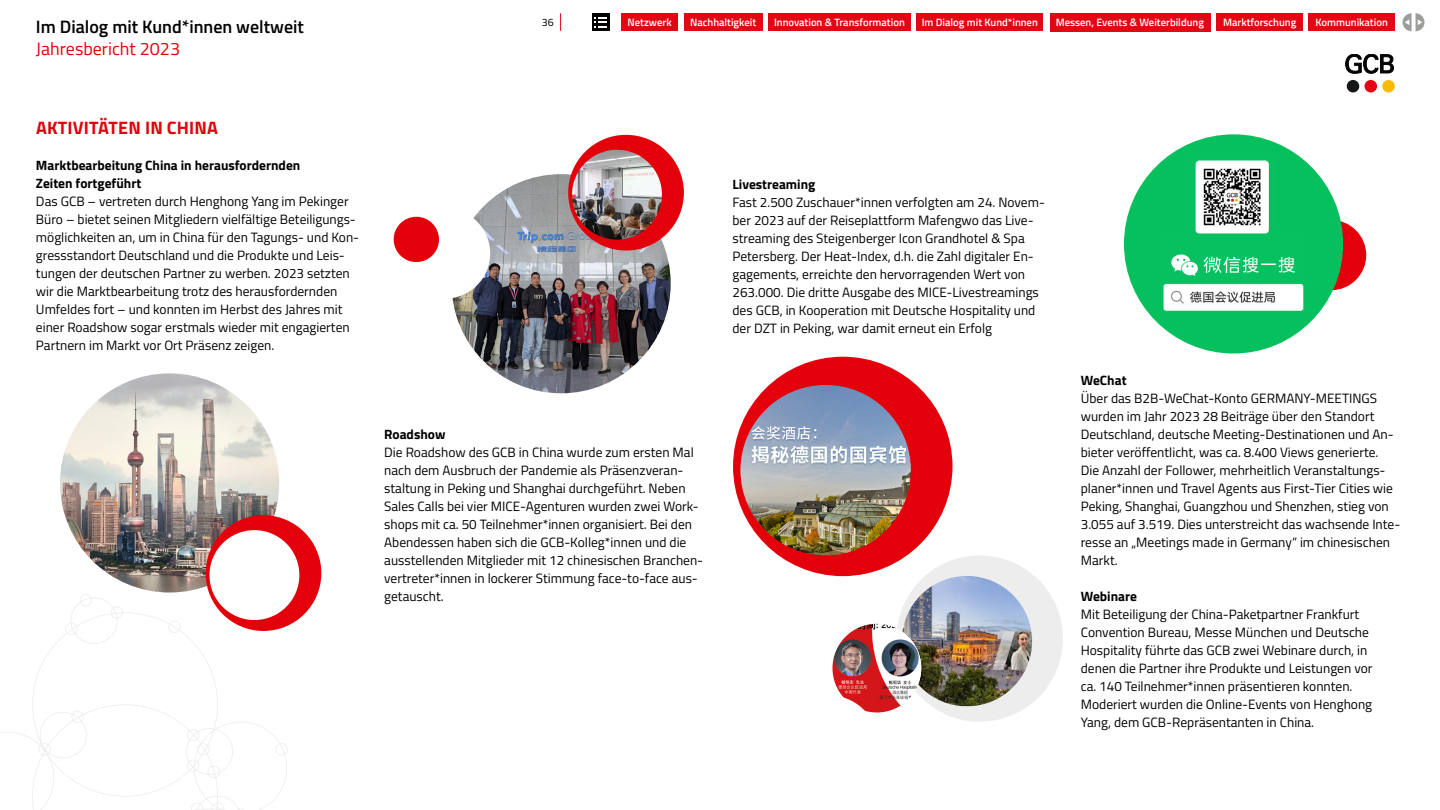
<style>
.page{position:relative;width:1440px;height:810px;background:#fff}
.page>*{position:absolute;margin:0;border:0;box-sizing:border-box;transform-origin:0 0}
.t1{font:600 18px "Titillium Web";color:#000}
.t2{font:700 18px "Titillium Web";letter-spacing:.01em;color:#e3000b}
.t3{font:18px "Titillium Web";color:#e3000b}
.t4{font:13.5px/18px "Titillium Web";color:#000}
.t5{font:700 13.5px/18px "Titillium Web";color:#000}
.t6{font:600 10.65px "Titillium Web";color:#fff}
.t7{font:10.65px "Titillium Web";color:#000}
</style>
<div class="page">
<div style="left:1309px;top:13px;width:86px;height:18px;background:#e30613"></div>
<div style="left:1217px;top:13px;width:86px;height:18px;background:#e30613"></div>
<div style="left:768px;top:13px;width:143px;height:18px;background:#e30613"></div>
<div style="left:684px;top:13px;width:78px;height:18px;background:#e30613"></div>
<div style="left:622px;top:13px;width:56px;height:18px;background:#e30613"></div>
<div style="left:1050px;top:13px;width:161px;height:18px;background:#e30613"></div>
<div style="left:916px;top:13px;width:127px;height:18px;background:#e30613"></div>
<div style="left:592px;top:13px;width:17px;height:18px;background:#000"></div>
<svg style="left:594px;top:17px;width:13px;height:10px"></svg>
<svg style="left:1403px;top:13px;width:22px;height:18px"></svg>
<svg style="left:0;top:594px;width:318px;height:216px"></svg>
<svg style="left:560px;top:13px;width:1px;height:18px"></svg>
<div style="left:1296px;top:220px;width:70px;height:70px;background:#e3000b;border-radius:50%"></div>
<div style="left:1365px;top:80px;width:12px;height:12px;background:#e30613;border-radius:50%"></div>
<div style="left:1347px;top:80px;width:12px;height:12px;background:#161717;border-radius:50%"></div>
<div style="left:1382px;top:80px;width:13px;height:12px;background:#faba04;border-radius:50%"></div>
<svg style="left:1346px;top:54px;width:48px;height:19px"></svg>
<div style="left:733px;top:357px;width:220px;height:219px;background:#e3000b;border-radius:50%"></div>
<img style="left:740px;top:385px;width:171px;height:170px;border-radius:85px">
<img style="left:60px;top:373px;width:219px;height:220px;border-radius:110px">
<div style="left:206px;top:515px;width:115px;height:116px;background:#e3000b;border-radius:50%"></div>
<div style="left:209px;top:530px;width:90px;height:90px;background:#fff;border-radius:50%"></div>
<img style="left:452px;top:174px;width:219px;height:219px;border-radius:110px">
<div style="left:400px;top:208px;width:90px;height:91px;background:#fff;border-radius:50%"></div>
<div style="left:394px;top:217px;width:45px;height:45px;background:#e3000b;border-radius:50%"></div>
<div style="left:1124px;top:134px;width:219px;height:220px;background:#05c05c;border-radius:50%"></div>
<img style="left:1163px;top:254px;width:141px;height:57px">
<img style="left:1195px;top:160px;width:74px;height:74px">
<div style="left:897px;top:555px;width:166px;height:167px;background:#ededed;border-radius:50%"></div>
<img style="left:902px;top:576px;width:130px;height:130px;border-radius:65px">
<img style="left:832px;top:624px;width:89px;height:88px;border-radius:44px">
<div style="left:568px;top:135px;width:116px;height:116px;background:#e3000b;border-radius:50%"></div>
<img style="left:572px;top:150px;width:90px;height:90px;border-radius:45px">
<h1 class="t1" style="left:36px;top:14px;width:270px">Im Dialog mit Kund*innen weltweit</h1>
<h1 class="t3" style="left:36px;top:35px;width:146px">Jahresbericht 2023</h1>
<h1 class="t2" style="left:36px;top:114px;width:184px">AKTIVITÄTEN IN CHINA</h1>
<p class="t5" style="left:36px;top:155px;width:266px">Marktbearbeitung China in herausfordernden<br>Zeiten fortgeführt</p>
<p class="t4" style="left:36px;top:191px;width:325px">Das GCB – vertreten durch Henghong Yang im Pekinger Büro – bietet seinen Mitgliedern vielfältige Beteiligungs&shy;möglichkeiten an, um in China für den Tagungs- und Kon&shy;gressstandort Deutschland und die Produkte und Leis&shy;tungen der deutschen Partner zu werben. 2023 setzten wir die Marktbearbeitung trotz des herausfordernden Umfeldes fort – und konnten im Herbst des Jahres mit einer Roadshow sogar erstmals wieder mit engagierten Partnern im Markt vor Ort Präsenz zeigen.</p>
<p class="t7" style="left:542px;top:14px;width:13px">36</p>
<p class="t6" style="left:628px;top:14px;width:46px">Netzwerk</p>
<p class="t6" style="left:690px;top:14px;width:68px">Nachhaltigkeit</p>
<p class="t6" style="left:774px;top:14px;width:132px">Innovation &amp; Transformation</p>
<p class="t6" style="left:922px;top:14px;width:118px">Im Dialog mit Kund*innen</p>
<p class="t6" style="left:1056px;top:14px;width:150px">Messen, Events &amp; Weiterbildung</p>
<p class="t6" style="left:1223px;top:14px;width:75px">Marktforschung</p>
<p class="t6" style="left:1316px;top:14px;width:74px">Kommunikation</p>
<p class="t5" style="left:733px;top:174px;width:84px">Livestreaming</p>
<p class="t4" style="left:733px;top:192px;width:314px">Fast 2.500 Zuschauer*innen verfolgten am 24. Novem&shy;ber 2023 auf der Reiseplattform Mafengwo das Live&shy;streaming des Steigenberger Icon Grandhotel &amp; Spa Petersberg. Der Heat-Index, d.h. die Zahl digitaler En&shy;gagements, erreichte den hervorragenden Wert von 263.000. Die dritte Ausgabe des MICE-Livestreamings des GCB, in Kooperation mit Deutsche Hospitality und der DZT in Peking, war damit erneut ein Erfolg</p>
<p class="t5" style="left:384px;top:425px;width:63px">Roadshow</p>
<p class="t4" style="left:384px;top:443px;width:320px">Die Roadshow des GCB in China wurde zum ersten Mal nach dem Ausbruch der Pandemie als Präsenzveran&shy;staltung in Peking und Shanghai durchgeführt. Neben Sales Calls bei vier MICE-Agenturen wurden zwei Work&shy;shops mit ca. 50 Teilnehmer*innen organisiert. Bei den Abendessen haben sich die GCB-Kolleg*innen und die ausstellenden Mitglieder mit 12 chinesischen Branchen&shy;vertreter*innen in lockerer Stimmung face-to-face aus&shy;getauscht.</p>
<p class="t5" style="left:1081px;top:371px;width:47px">WeChat</p>
<p class="t4" style="left:1081px;top:389px;width:321px">Über das B2B-WeChat-Konto GERMANY-MEETINGS wurden im Jahr 2023 28 Beiträge über den Standort Deutschland, deutsche Meeting-Destinationen und An&shy;bieter veröffentlicht, was ca. 8.400 Views generierte.<br>Die Anzahl der Follower, mehrheitlich Veranstaltungs&shy;planer*innen und Travel Agents aus First-Tier Cities wie Peking, Shanghai, Guangzhou und Shenzhen, stieg von 3.055 auf 3.519. Dies unterstreicht das wachsende Inte&shy;resse an „Meetings made in Germany“ im chinesischen Markt.</p>
<p class="t5" style="left:1081px;top:587px;width:58px">Webinare</p>
<p class="t4" style="left:1081px;top:605px;width:293px">Mit Beteiligung der China-Paketpartner Frankfurt Convention Bureau, Messe München und Deutsche Hospitality führte das GCB zwei Webinare durch, in denen die Partner ihre Produkte und Leistungen vor ca. 140 Teilnehmer*innen präsentieren konnten.<br>Moderiert wurden die Online-Events von Henghong Yang, dem GCB-Repräsentanten in China.</p>
</div>
